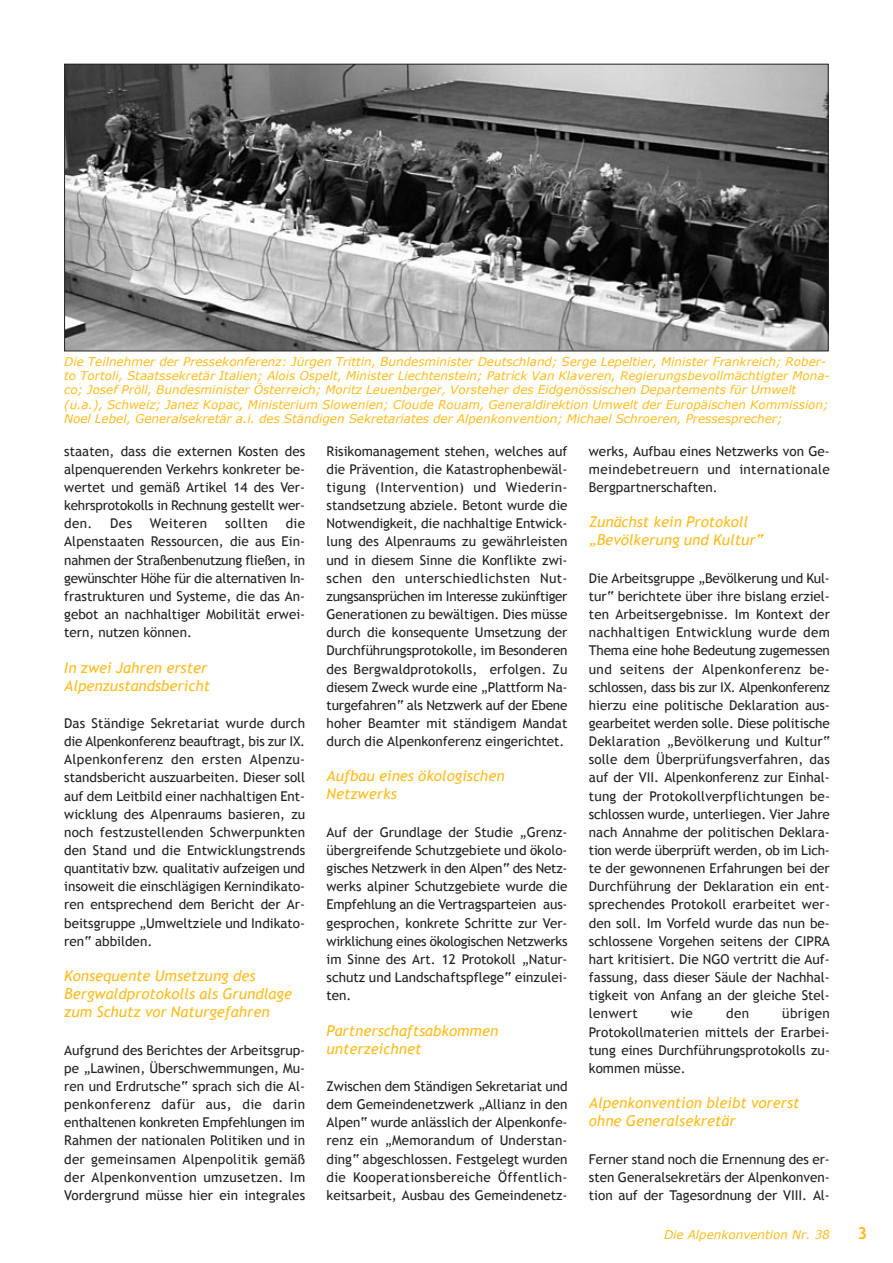
<style>
.page{position:relative;width:893px;height:1263px;background:#fff}
.page>*{position:absolute;margin:0;border:0;box-sizing:border-box;transform-origin:0 0}
.t1{font:700 16.5px "Trebuchet MS";color:#fdbc1e}
.t2{font:italic 15px/18px "Trebuchet MS";color:#fdbc1e}
.t3{font:13.5px/18.1px "Trebuchet MS";color:#231f20;text-align:justify}
.t4{font:13.5px "Trebuchet MS";letter-spacing:.025em;color:#231f20}
.t5{font:italic 12px/14.4px "Verdana";color:#fdbc1e}
</style>
<div class="page">
<img style="left:66px;top:66px;width:760px;height:283px">
<p class="t5" style="left:64px;top:354px;width:767px">Die Teilnehmer der Pressekonferenz: J¸rgen Trittin, Bundesminister Deutschland; Serge Lepeltier, Minister Frankreich; Rober&shy;to Tortoli, Staatssekret‰r Italien; Alois Ospelt, Minister Liechtenstein; Patrick Van Klaveren, Regierungsbevollm‰chtigter Mona&shy;co; Josef Prˆll, Bundesminister ÷sterreich; Moritz Leuenberger, Vorsteher des Eidgenˆssischen Departements f¸r Umwelt (u.a.), Schweiz; Janez Kopac, Ministerium Slowenien; Cloude Rouam, Generaldirektion Umwelt der Europ‰ischen Kommission; Noel Lebel, Generalsekret‰r a.i. des St‰ndigen Sekretariates der Alpenkonvention; Michael Schroeren, Pressesprecher;</p>
<p class="t3" style="left:64px;top:442px;width:242px">staaten, dass die externen Kosten des alpenquerenden Verkehrs konkreter be&shy;wertet und gem‰fl Artikel 14 des Ver&shy;kehrsprotokolls in Rechnung gestellt wer&shy;den.</p>
<p class="t3" style="left:64px;top:514px;width:242px;text-indent:221px">die Alpenstaaten Ressourcen, die aus Ein&shy;nahmen der Straflenbenutzung flieflen, in gew¸nschter Hˆhe f¸r die alternativen In&shy;frastrukturen und Systeme, die das An&shy;gebot an nachhaltiger Mobilit‰t erwei&shy;tern, nutzen kˆnnen.</p>
<p class="t2" style="left:64px;top:658px;width:147px">In zwei Jahren erster<br>Alpenzustandsbericht</p>
<p class="t3" style="left:64px;top:714px;width:242px">Das St‰ndige Sekretariat wurde durch die Alpenkonferenz beauftragt, bis zur IX.<br>Alpenkonferenz den ersten Alpenzu&shy;standsbericht auszuarbeiten. Dieser soll auf dem Leitbild einer nachhaltigen Ent&shy;wicklung des Alpenraums basieren, zu noch festzustellenden Schwerpunkten den Stand und die Entwicklungstrends quantitativ bzw. qualitativ aufzeigen und insoweit die einschl‰gigen Kernindikato&shy;ren entsprechend dem Bericht der Ar&shy;beitsgruppe ÑUmweltziele und Indikato&shy;renì abbilden.</p>
<p class="t2" style="left:64px;top:967px;width:229px">Konsequente Umsetzung des<br>Bergwaldprotokolls als Grundlage zum Schutz vor Naturgefahren</p>
<p class="t3" style="left:64px;top:1041px;width:242px">Aufgrund des Berichtes der Arbeitsgrup&shy;pe ÑLawinen, ‹berschwemmungen, Mu&shy;ren und Erdrutscheì sprach sich die Al&shy;penkonferenz daf¸r aus, die darin enthaltenen konkreten Empfehlungen im Rahmen der nationalen Politiken und in der gemeinsamen Alpenpolitik gem‰fl der Alpenkonvention umzusetzen. Im Vordergrund m¸sse hier ein integrales</p>
<p class="t3" style="left:110px;top:514px;width:23px">Des</p>
<p class="t4" style="left:150px;top:516px;width:59px">Weiteren</p>
<p class="t4" style="left:225px;top:516px;width:44px">sollten</p>
<p class="t3" style="left:326px;top:442px;width:242px">Risikomanagement stehen, welches auf die Pr‰vention, die Katastrophenbew‰l&shy;tigung (Intervention) und Wiederin&shy;standsetzung abziele. Betont wurde die Notwendigkeit, die nachhaltige Entwick&shy;lung des Alpenraums zu gew‰hrleisten und in diesem Sinne die Konflikte zwi&shy;schen den unterschiedlichsten Nut&shy;zungsanspr¸chen im Interesse zuk¸nftiger Generationen zu bew‰ltigen. Dies m¸sse durch die konsequente Umsetzung der Durchf¸hrungsprotokolle, im Besonderen des Bergwaldprotokolls, erfolgen. Zu diesem Zweck wurde eine ÑPlattform Na&shy;turgefahrenì als Netzwerk auf der Ebene hoher Beamter mit st‰ndigem Mandat durch die Alpenkonferenz eingerichtet.</p>
<p class="t2" style="left:326px;top:767px;width:179px">Aufbau eines ˆkologischen<br>Netzwerks</p>
<p class="t3" style="left:326px;top:823px;width:242px">Auf der Grundlage der Studie ÑGrenz-¸bergreifende Schutzgebiete und ˆkolo&shy;gisches Netzwerk in den Alpenì des Netz&shy;werks alpiner Schutzgebiete wurde die Empfehlung an die Vertragsparteien aus&shy;gesprochen, konkrete Schritte zur Ver&shy;wirklichung eines ˆkologischen Netzwerks im Sinne des Art. 12 Protokoll ÑNatur&shy;schutz und Landschaftspflegeì einzulei&shy;ten.</p>
<p class="t2" style="left:326px;top:1021px;width:173px">Partnerschaftsabkommen unterzeichnet</p>
<p class="t3" style="left:326px;top:1077px;width:242px">Zwischen dem St‰ndigen Sekretariat und dem Gemeindenetzwerk ÑAllianz in den Alpenì wurde anl‰sslich der Alpenkonfe&shy;renz ein ÑMemorandum of Understan&shy;dingì abgeschlossen. Festgelegt wurden die Kooperationsbereiche ÷ffentlich&shy;keitsarbeit, Ausbau des Gemeindenetz-</p>
<p class="t3" style="left:589px;top:442px;width:242px">werks, Aufbau eines Netzwerks von Ge&shy;meindebetreuern und internationale Bergpartnerschaften.</p>
<p class="t2" style="left:589px;top:513px;width:176px">Zun‰chst kein Protokoll<br>ÑBevˆlkerung und Kulturì</p>
<p class="t3" style="left:589px;top:569px;width:242px">Die Arbeitsgruppe ÑBevˆlkerung und Kul&shy;turì berichtete ¸ber ihre bislang erziel&shy;ten Arbeitsergebnisse. Im Kontext der nachhaltigen Entwicklung wurde dem Thema eine hohe Bedeutung zugemessen und seitens der Alpenkonferenz be&shy;schlossen, dass bis zur IX. Alpenkonferenz hierzu eine politische Deklaration aus&shy;gearbeitet werden solle. Diese politische Deklaration ÑBevˆlkerung und Kulturì solle dem ‹berpr¸fungsverfahren, das auf der VII. Alpenkonferenz zur Einhal&shy;tung der Protokollverpflichtungen be&shy;schlossen wurde, unterliegen. Vier Jahre nach Annahme der politischen Deklara&shy;tion werde ¸berpr¸ft werden, ob im Lich&shy;te der gewonnenen Erfahrungen bei der Durchf¸hrung der Deklaration ein ent&shy;sprechendes Protokoll erarbeitet wer&shy;den soll. Im Vorfeld wurde das nun be&shy;schlossene Vorgehen seitens der CIPRA hart kritisiert. Die NGO vertritt die Auf&shy;fassung, dass dieser S‰ule der Nachhal&shy;tigkeit von Anfang an der gleiche Stel&shy;lenwert</p>
<p class="t3" style="left:589px;top:1004px;width:242px;text-indent:193px">¸brigen Protokollmaterien mittels der Erarbei&shy;tung eines Durchf¸hrungsprotokolls zu&shy;kommen m¸sse.</p>
<p class="t2" style="left:589px;top:1094px;width:212px">Alpenkonvention bleibt vorerst ohne Generalsekret‰r</p>
<p class="t3" style="left:589px;top:1150px;width:242px">Ferner stand noch die Ernennung des er&shy;sten Generalsekret‰rs der Alpenkonven&shy;tion auf der Tagesordnung der VIII. Al-</p>
<p class="t3" style="left:671px;top:1004px;width:23px">wie</p>
<p class="t3" style="left:726px;top:1004px;width:24px">den</p>
<p class="t5" style="left:664px;top:1227px;width:167px">Die Alpenkonvention Nr. 38</p>
<p class="t1" style="left:857px;top:1223px;width:11px">3</p>
</div>
